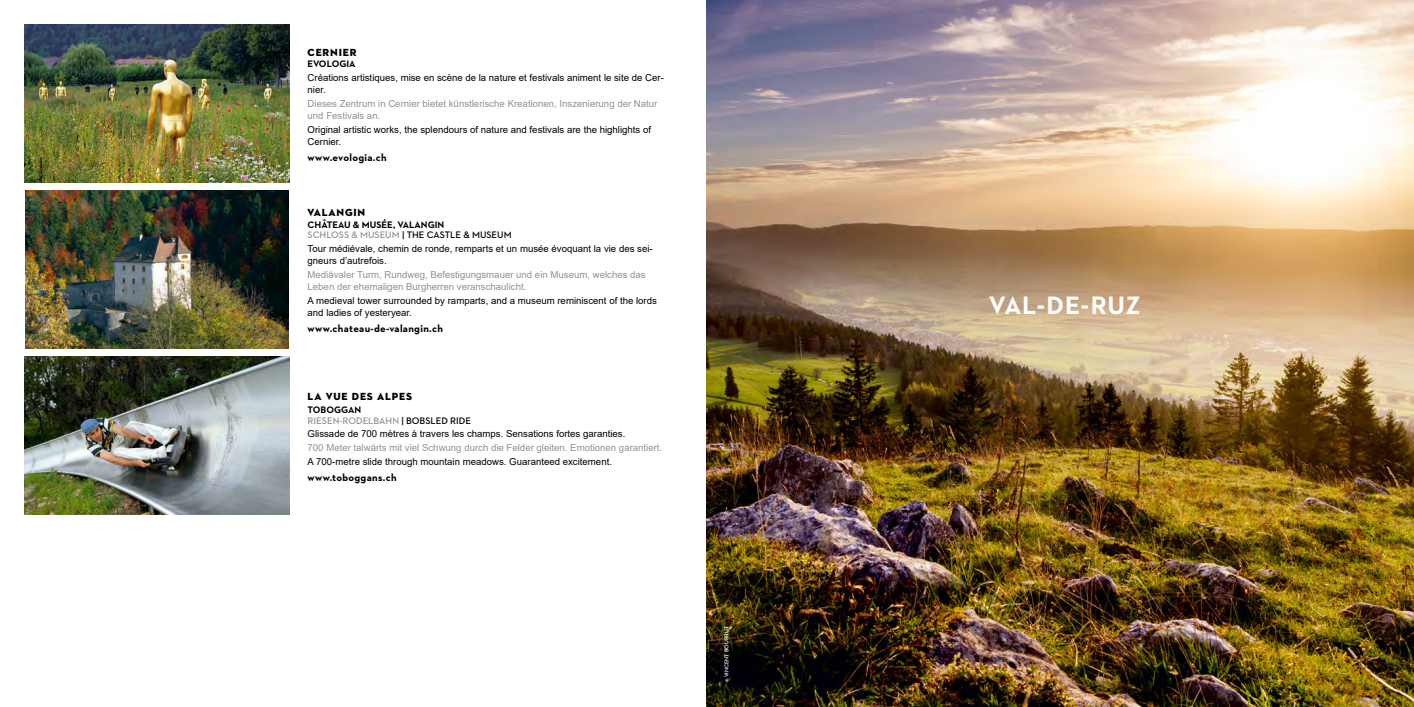
<style>
.page{position:relative;width:1414px;height:707px;background:#fff}
.page>*{position:absolute;margin:0;border:0;box-sizing:border-box;transform-origin:0 0}
.t1{font:700 25.64px "Neutraface 2 Text";letter-spacing:.025em;color:#fff}
.t2{font:700 10.5px "Neutraface 2 Text";letter-spacing:.03em;color:#000}
.t3{font:10.5px "Neutraface 2 Display Titling";letter-spacing:.08em;color:#000}
.t4{font:9.62px/12.2px "Arial";color:#000}
.t5{font:9.62px/12.2px "Arial";color:#919291}
.t6{font:700 9.62px/10.5px "Neutraface 2 Text";color:#000}
.t7{font:600 9.62px/10.5px "Neutraface 2 Text";color:#919291}
.t8{font:600 5.69px "Neutraface 2 Text";color:#fff}
.s1{font-weight:600;color:#919291}
.s2{font-weight:600}
.s3{font-weight:700;color:#000}
.s4{color:#000}
</style>
<div class="page">
<img style="left:25px;top:357px;width:264px;height:158px">
<img style="left:25px;top:190px;width:264px;height:158px">
<img style="left:25px;top:25px;width:264px;height:158px">
<img style="left:707px;top:0;width:707px;height:707px">
<p class="t3" style="left:308px;top:46px;width:50px">CERNIER</p>
<p class="t6" style="left:308px;top:59px;width:50px">EVOLOGIA</p>
<p class="t4" style="left:308px;top:72px;width:358px">Créations artistiques, mise en scène de la nature et festivals animent le site de Cer&shy;nier.</p>
<p class="t5" style="left:308px;top:97px;width:351px">Dieses Zentrum in Cernier bietet künstlerische Kreationen, Inszenierung der Natur und Festivals an.</p>
<p class="t4" style="left:308px;top:123px;width:345px">Original artistic works, the splendours of nature and festivals are the highlights of<br>Cernier.</p>
<p class="t2" style="left:308px;top:151px;width:81px">www.evologia.ch</p>
<p class="t3" style="left:308px;top:206px;width:59px">VALANGIN</p>
<p class="t6" style="left:308px;top:219px;width:206px">CHÂTEAU &amp; MUSÉE, VALANGIN<br><span class="s1">SCHLOSS &amp; MUSEUM</span> <span class="s2">| THE CASTLE &amp; MUSEUM</span></p>
<p class="t4" style="left:308px;top:242px;width:347px">Tour médiévale, chemin de ronde, remparts et un musée évoquant la vie des sei&shy;gneurs d’autrefois.</p>
<p class="t5" style="left:308px;top:268px;width:340px">Mediävaler Turm, Rundweg, Befestigungsmauer und ein Museum, welches das<br>Leben der ehemaligen Burgherren veranschaulicht.</p>
<p class="t4" style="left:308px;top:294px;width:351px">A medieval tower surrounded by ramparts, and a museum reminiscent of the lords and ladies of yesteryear.</p>
<p class="t2" style="left:308px;top:322px;width:137px">www.chateau-de-valangin.ch</p>
<p class="t3" style="left:308px;top:390px;width:106px">LA VUE DES ALPES</p>
<p class="t7" style="left:308px;top:405px;width:165px"><span class="s3">TOBOGGAN<br></span>RIESEN-RODELBAHN <span class="s4">| BOBSLED RIDE</span></p>
<p class="t4" style="left:308px;top:428px;width:319px">Glissade de 700 mètres à travers les champs. Sensations fortes garanties.</p>
<p class="t5" style="left:308px;top:441px;width:356px">700 Meter talwärts mit viel Schwung durch die Felder gleiten. Emotionen garantiert.</p>
<p class="t4" style="left:308px;top:455px;width:306px">A 700-metre slide through mountain meadows. Guaranteed excitement.</p>
<p class="t2" style="left:308px;top:471px;width:90px">www.toboggans.ch</p>
<p class="t8" style="left:723px;top:682px;width:57px;rotate:-90deg">© VINCENT BOURRUT</p>
<h1 class="t1" style="left:989px;top:289px;width:153px">VAL-DE-RUZ</h1>
</div>
